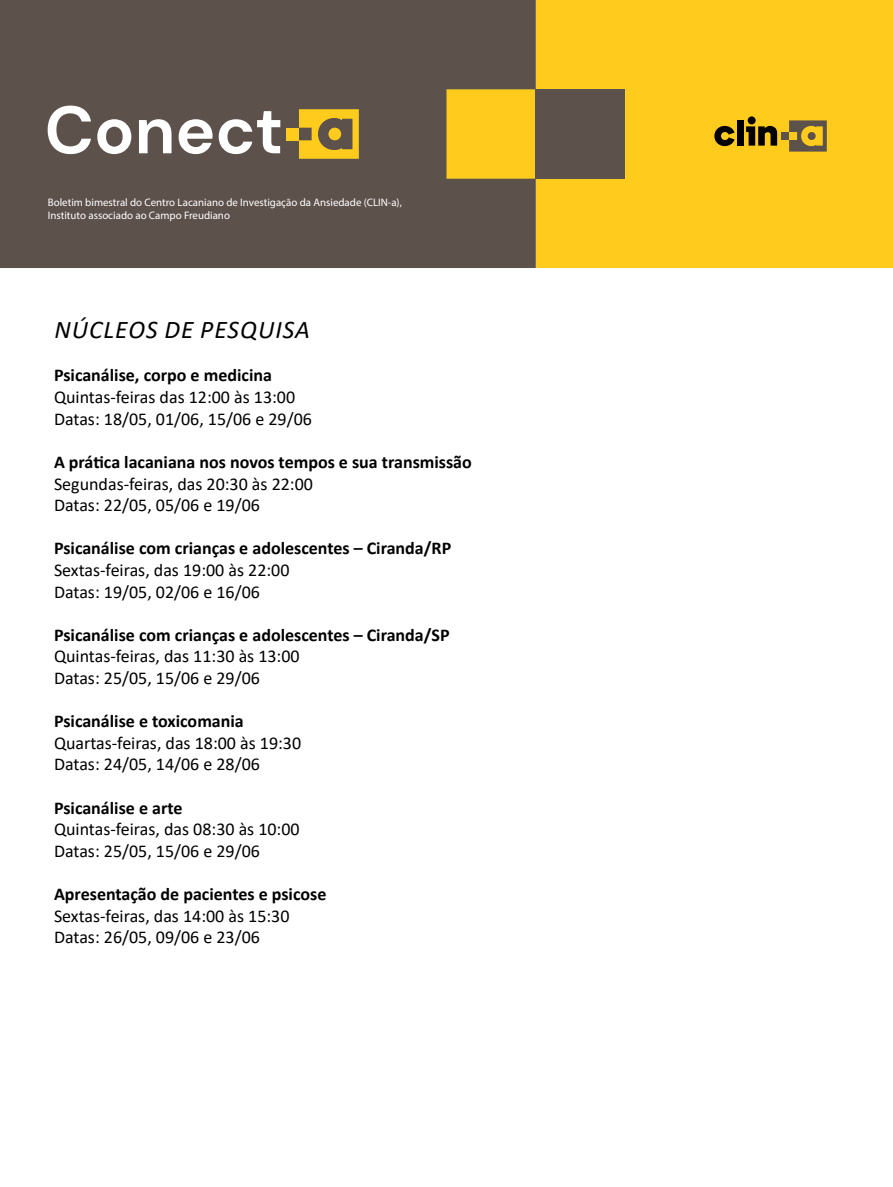
<style>
.page{position:relative;width:893px;height:1187px;background:#fff}
.page>*{position:absolute;margin:0;border:0;box-sizing:border-box;transform-origin:0 0}
.t1{font:700 67.05px "DM Sans";color:#fff}
.t2{font:italic 25.5px "Calibri";letter-spacing:.04em;color:#000}
.t3{font:18px/21.6px "Calibri";color:#000}
.t4{font:700 18px "Calibri";color:#000}
.t5{font:10.95px/13px "Myriad Pro";color:#fff}
</style>
<div class="page">
<div style="left:536px;top:0;width:357px;height:268px;background:#ffcc1d"></div>
<div style="left:536px;top:89px;width:89px;height:90px;background:#5d514c"></div>
<div style="left:0;top:0;width:536px;height:268px;background:#5d514c"></div>
<div style="left:737px;top:120px;width:6px;height:26px;background:#000"></div>
<svg style="left:789px;top:120px;width:38px;height:32px"></svg>
<div style="left:781px;top:132px;width:8px;height:8px;background:#5d514c"></div>
<svg style="left:746px;top:126px;width:31px;height:20px"></svg>
<div style="left:748px;top:116px;width:8px;height:8px;background:#000;border-radius:50%"></div>
<svg style="left:714px;top:126px;width:21px;height:20px"></svg>
<svg style="left:299px;top:109px;width:60px;height:50px;background:#c6a12d"></svg>
<div style="left:286px;top:128px;width:13px;height:12px;background:#ffcc1d"></div>
<h1 class="t1" style="left:45px;top:88px;width:240px">Conect</h1>
<p class="t5" style="left:48px;top:195px;width:356px">Boletim bimestral do Centro Lacaniano de Investigação da Ansiedade (CLIN-a),<br>Instituto associado ao Campo Freudiano</p>
<h2 class="t2" style="left:54px;top:312px;width:257px">NÚCLEOS DE PESQUISA</h2>
<p class="t4" style="left:54px;top:363px;width:219px">Psicanálise, corpo e medicina</p>
<p class="t3" style="left:54px;top:386px;width:259px">Quintas-feiras das 12:00 às 13:00<br>Datas: 18/05, 01/06, 15/06 e 29/06</p>
<p class="t4" style="left:54px;top:449px;width:419px">A prática lacaniana nos novos tempos e sua transmissão</p>
<p class="t3" style="left:54px;top:472px;width:260px">Segundas-feiras, das 20:30 às 22:00<br>Datas: 22/05, 05/06 e 19/06</p>
<p class="t4" style="left:54px;top:535px;width:399px">Psicanálise com crianças e adolescentes – Ciranda/RP</p>
<p class="t3" style="left:54px;top:558px;width:237px">Sextas-feiras, das 19:00 às 22:00<br>Datas: 19/05, 02/06 e 16/06</p>
<p class="t4" style="left:54px;top:622px;width:397px">Psicanálise com crianças e adolescentes – Ciranda/SP</p>
<p class="t3" style="left:54px;top:645px;width:247px">Quintas-feiras, das 11:30 às 13:00<br>Datas: 25/05, 15/06 e 29/06</p>
<p class="t4" style="left:54px;top:708px;width:191px">Psicanálise e toxicomania</p>
<p class="t3" style="left:54px;top:731px;width:249px">Quartas-feiras, das 18:00 às 19:30<br>Datas: 24/05, 14/06 e 28/06</p>
<p class="t4" style="left:54px;top:795px;width:130px">Psicanálise e arte</p>
<p class="t3" style="left:54px;top:818px;width:247px">Quintas-feiras, das 08:30 às 10:00<br>Datas: 25/05, 15/06 e 29/06</p>
<p class="t4" style="left:54px;top:881px;width:274px">Apresentação de pacientes e psicose</p>
<p class="t3" style="left:54px;top:904px;width:237px">Sextas-feiras, das 14:00 às 15:30<br>Datas: 26/05, 09/06 e 23/06</p>
</div>
